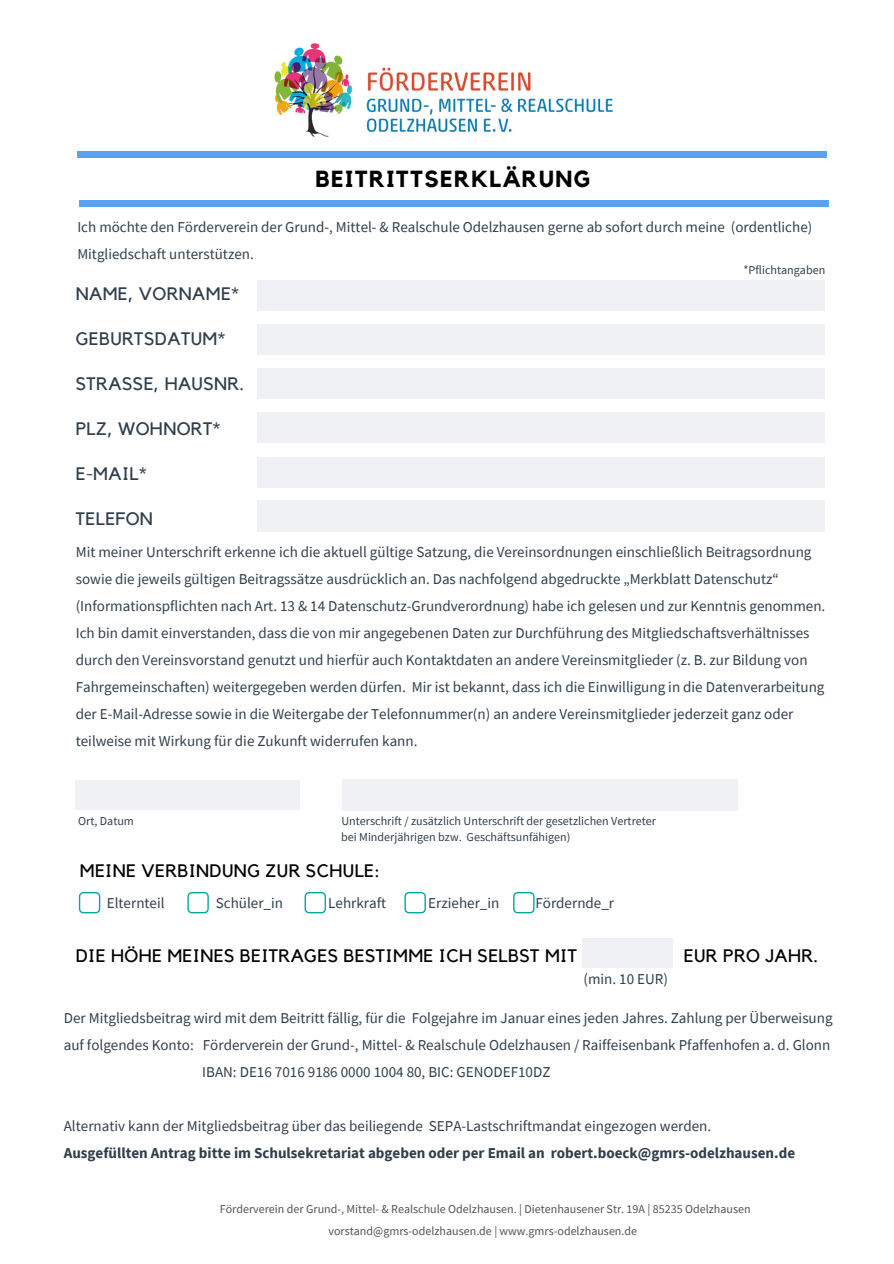
<style>
.page{position:relative;width:894px;height:1264px;background:#fff}
.page>*{position:absolute;margin:0;border:0;box-sizing:border-box;transform-origin:0 0}
.t1{font:700 23.25px "Kollektif";letter-spacing:.06em;color:#000}
.t2{font:18px "Kollektif";letter-spacing:.02em;color:#000}
.t3{font:18px "Kollektif";letter-spacing:.02em;color:#313f4c}
.t4{font:15px/27px "Source Sans Pro";color:#313f4c}
.t5{font:700 15px "Source Sans Pro";color:#313f4c}
.t6{font:12px/22px "Source Sans Pro";color:#545454;text-align:center}
.t7{font:12px/16px "Source Sans Pro";color:#313f4c}
</style>
<div class="page">
<div style="left:257px;top:280px;width:568px;height:30px;background:#eff1f4"></div>
<div style="left:257px;top:324px;width:568px;height:30px;background:#eff1f4"></div>
<div style="left:257px;top:368px;width:568px;height:31px;background:#eff1f4"></div>
<div style="left:257px;top:412px;width:568px;height:31px;background:#eff1f4"></div>
<div style="left:257px;top:457px;width:568px;height:30px;background:#eff1f4"></div>
<div style="left:77px;top:151px;width:749px;height:7px;background:#58a3f1"></div>
<div style="left:79px;top:200px;width:749px;height:7px;background:#58a3f1"></div>
<img style="left:274px;top:43px;width:339px;height:94px">
<div style="left:257px;top:501px;width:568px;height:30px;background:#eff1f4"></div>
<svg style="left:79px;top:892px;width:21px;height:21px"></svg>
<svg style="left:187px;top:892px;width:22px;height:21px"></svg>
<svg style="left:304px;top:892px;width:22px;height:21px"></svg>
<svg style="left:404px;top:892px;width:22px;height:21px"></svg>
<svg style="left:513px;top:892px;width:21px;height:21px"></svg>
<div style="left:342px;top:780px;width:395px;height:30px;background:#eff1f4"></div>
<div style="left:76px;top:780px;width:224px;height:29px;background:#eff1f4"></div>
<div style="left:582px;top:938px;width:90px;height:29px;background:#eff1f4"></div>
<h1 class="t1" style="left:315px;top:168px;width:276px">BEITRITTSERKLÄRUNG</h1>
<p class="t4" style="left:77px;top:213px;width:736px">Ich möchte den Förderverein der Grund-, Mittel- &amp; Realschule Odelzhausen gerne ab sofort durch meine (ordentliche)<br>Mitgliedschaft unterstützen.</p>
<p class="t3" style="left:76px;top:285px;width:164px">NAME, VORNAME*</p>
<p class="t3" style="left:76px;top:330px;width:151px">GEBURTSDATUM*</p>
<p class="t3" style="left:76px;top:375px;width:170px">STRASSE, HAUSNR.</p>
<p class="t3" style="left:76px;top:420px;width:146px">PLZ, WOHNORT*</p>
<p class="t3" style="left:76px;top:465px;width:72px">E-MAIL*</p>
<p class="t3" style="left:76px;top:510px;width:79px">TELEFON</p>
<p class="t7" style="left:743px;top:262px;width:83px">*Pflichtangaben</p>
<p class="t4" style="left:76px;top:538px;width:751px">Mit meiner Unterschrift erkenne ich die aktuell gültige Satzung, die Vereinsordnungen einschließlich Beitragsordnung sowie die jeweils gültigen Beitragssätze ausdrücklich an. Das nachfolgend abgedruckte „Merkblatt Datenschutz“ (Informationspflichten nach Art. 13 &amp; 14 Datenschutz-Grundverordnung) habe ich gelesen und zur Kenntnis genommen.<br>Ich bin damit einverstanden, dass die von mir angegebenen Daten zur Durchführung des Mitgliedschaftsverhältnisses durch den Vereinsvorstand genutzt und hierfür auch Kontaktdaten an andere Vereinsmitglieder (z. B. zur Bildung von Fahrgemeinschaften) weitergegeben werden dürfen. Mir ist bekannt, dass ich die Einwilligung in die Datenverarbeitung der E-Mail-Adresse sowie in die Weitergabe der Telefonnummer(n) an andere Vereinsmitglieder jederzeit ganz oder teilweise mit Wirkung für die Zukunft widerrufen kann.</p>
<p class="t7" style="left:78px;top:812px;width:57px">Ort, Datum</p>
<p class="t7" style="left:341px;top:812px;width:316px">Unterschrift / zusätzlich Unterschrift der gesetzlichen Vertreter bei Minderjährigen bzw. Geschäftsunfähigen)</p>
<p class="t2" style="left:80px;top:862px;width:301px">MEINE VERBINDUNG ZUR SCHULE:</p>
<p class="t4" style="left:107px;top:889px;width:59px">Elternteil</p>
<p class="t4" style="left:216px;top:889px;width:69px">Schüler_in</p>
<p class="t4" style="left:328px;top:889px;width:59px">Lehrkraft</p>
<p class="t4" style="left:428px;top:889px;width:73px">Erzieher_in</p>
<p class="t4" style="left:535px;top:889px;width:80px">Fördernde_r</p>
<p class="t2" style="left:76px;top:947px;width:503px">DIE HÖHE MEINES BEITRAGES BESTIMME ICH SELBST MIT</p>
<p class="t2" style="left:683px;top:947px;width:135px">EUR PRO JAHR.</p>
<p class="t4" style="left:583px;top:965px;width:86px">(min. 10 EUR)</p>
<p class="t4" style="left:64px;top:1003px;width:770px">Der Mitgliedsbeitrag wird mit dem Beitritt fällig, für die Folgejahre im Januar eines jeden Jahres. Zahlung per Überweisung</p>
<p class="t4" style="left:64px;top:1030px;width:768px">auf folgendes Konto: Förderverein der Grund-, Mittel- &amp; Realschule Odelzhausen / Raiffeisenbank Pfaffenhofen a. d. Glonn</p>
<p class="t4" style="left:202px;top:1057px;width:349px">IBAN: DE16 7016 9186 0000 1004 80, BIC: GENODEF10DZ</p>
<p class="t4" style="left:64px;top:1111px;width:648px">Alternativ kann der Mitgliedsbeitrag über das beiliegende SEPA-Lastschriftmandat eingezogen werden.</p>
<p class="t5" style="left:64px;top:1142px;width:732px">Ausgefüllten Antrag bitte im Schulsekretariat abgeben oder per Email an robert.boeck@gmrs-odelzhausen.de</p>
<p class="t6" style="left:220px;top:1197px;width:532px">Förderverein der Grund-, Mittel- &amp; Realschule Odelzhausen. | Dietenhausener Str. 19A | 85235 Odelzhausen vorstand@gmrs-odelzhausen.de | www.gmrs-odelzhausen.de</p>
</div>
